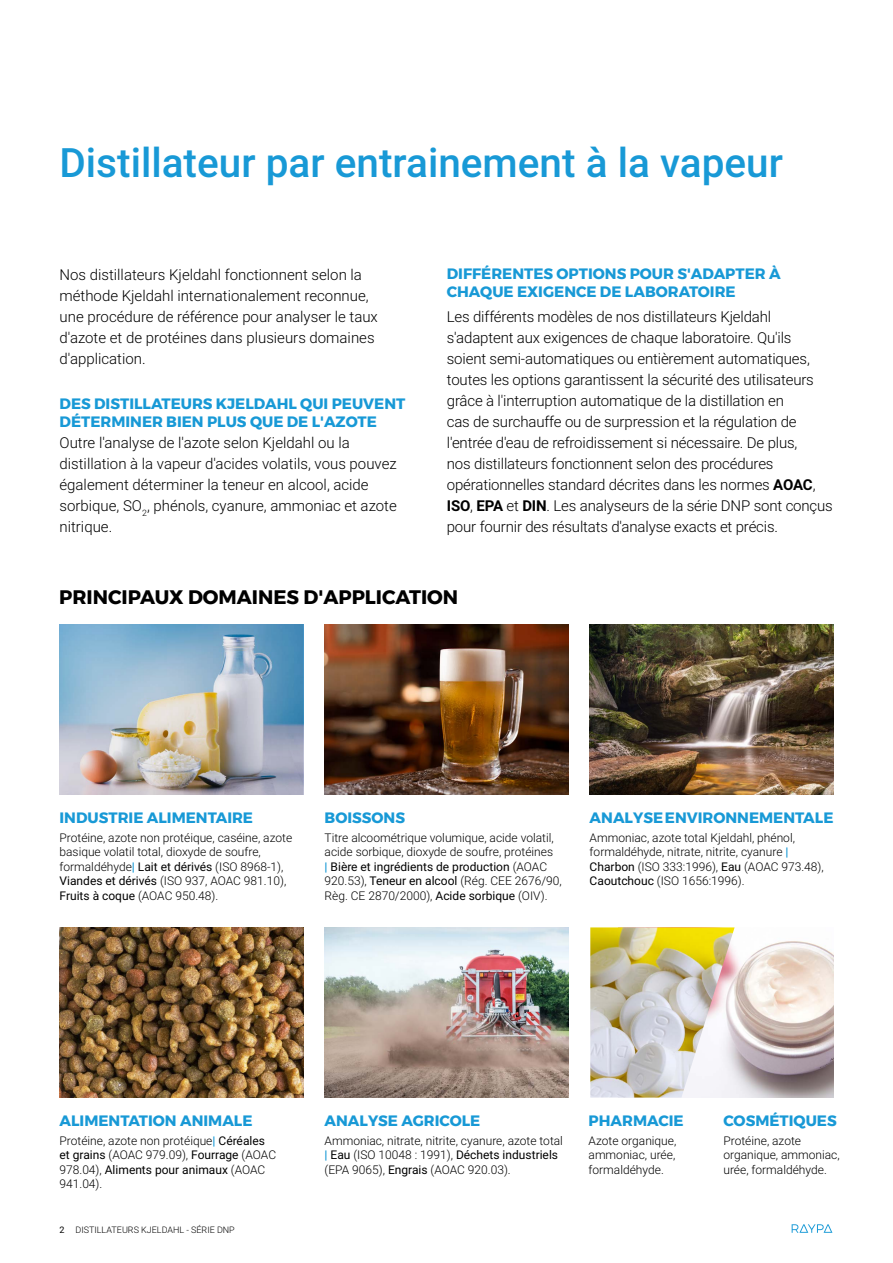
<style>
.page{position:relative;width:893px;height:1263px;background:#fff}
.page>*{position:absolute;margin:0;border:0;box-sizing:border-box;transform-origin:0 0}
.t1{font:500 40.5px "Roboto";color:#1899d6}
.t2{font:700 19.5px "Montserrat";color:#000}
.t3{font:300 15px/21px "Roboto";letter-spacing:-.01em;color:#000}
.t4{font:700 15px/18px "Montserrat";color:#1899d6}
.t5{font:300 12px/14.4px "Roboto";color:#000}
.t6{font:300 9px "Roboto";color:#000}
.s1{font-weight:700}
.s2{font-weight:700;color:#1899d6}
.s3{font-weight:400}
</style>
<div class="page">
<svg style="left:792px;top:1224px;width:40px;height:9px"></svg>
<img style="left:60px;top:625px;width:243px;height:170px">
<img style="left:60px;top:927px;width:243px;height:170px">
<img style="left:325px;top:625px;width:243px;height:170px">
<img style="left:325px;top:927px;width:243px;height:170px">
<img style="left:590px;top:625px;width:243px;height:170px">
<img style="left:735px;top:941px;width:98px;height:156px">
<img style="left:590px;top:927px;width:145px;height:170px">
<h1 class="t1" style="left:60px;top:134px;width:725px">Distillateur par entrainement à la vapeur</h1>
<p class="t3" style="left:60px;top:264px;width:320px">Nos distillateurs Kjeldahl fonctionnent selon la méthode Kjeldahl internationalement reconnue, une procédure de référence pour analyser le taux d'azote et de protéines dans plusieurs domaines d'application.</p>
<p class="t4" style="left:60px;top:395px;width:347px">DES DISTILLATEURS KJELDAHL QUI PEUVENT<br>DÉTERMINER BIEN PLUS QUE DE L'AZOTE</p>
<p class="t3" style="left:60px;top:432px;width:339px">Outre l'analyse de l'azote selon Kjeldahl ou la distillation à la vapeur d'acides volatils, vous pouvez également déterminer la teneur en alcool, acide sorbique, SO<sub>2</sub>, phénols, cyanure, ammoniac et azote nitrique.</p>
<p class="t4" style="left:447px;top:265px;width:335px">DIFFÉRENTES OPTIONS POUR S'ADAPTER À<br>CHAQUE EXIGENCE DE LABORATOIRE</p>
<p class="t3" style="left:447px;top:305px;width:387px">Les différents modèles de nos distillateurs Kjeldahl s'adaptent aux exigences de chaque laboratoire. Qu'ils soient semi-automatiques ou entièrement automatiques, toutes les options garantissent la sécurité des utilisateurs grâce à l'interruption automatique de la distillation en<br>cas de surchauffe ou de surpression et la régulation de l'entrée d'eau de refroidissement si nécessaire. De plus,<br>nos distillateurs fonctionnent selon des procédures opérationnelles standard décrites dans les normes <span class="s1">AOAC</span>, <span class="s1">ISO</span>, <span class="s1">EPA</span> et <span class="s1">DIN</span>. Les analyseurs de la série DNP sont conçus pour fournir des résultats d'analyse exacts et précis.</p>
<h2 class="t2" style="left:59px;top:582px;width:401px">PRINCIPAUX DOMAINES D'APPLICATION</h2>
<p class="t4" style="left:60px;top:809px;width:195px">INDUSTRIE ALIMENTAIRE</p>
<p class="t5" style="left:60px;top:830px;width:234px">Protéine, azote non protéique, caséine, azote basique volatil total, dioxyde de soufre, formaldéhyde<span class="s2">|</span> <span class="s3">Lait et dérivés</span> (ISO 8968-1), <span class="s3">Viandes et dérivés</span> (ISO 937, AOAC 981.10), <span class="s3">Fruits à coque</span> (AOAC 950.48).</p>
<p class="t4" style="left:325px;top:809px;width:82px">BOISSONS</p>
<p class="t5" style="left:325px;top:830px;width:239px">Titre alcoométrique volumique, acide volatil, acide sorbique, dioxyde de soufre, protéines<br><span class="s2">|</span> <span class="s3">Bière et ingrédients de production</span> (AOAC 920.53), <span class="s3">Teneur en alcool</span> (Rég. CEE 2676/90, Règ. CE 2870/2000), <span class="s3">Acide sorbique</span> (OIV).</p>
<p class="t4" style="left:590px;top:809px;width:245px">ANALYSE ENVIRONNEMENTALE</p>
<p class="t5" style="left:590px;top:830px;width:236px">Ammoniac, azote total Kjeldahl, phénol, formaldéhyde, nitrate, nitrite, cyanure <span class="s2">| </span><span class="s3">Charbon</span> (ISO 333:1996), <span class="s3">Eau</span> (AOAC 973.48), <span class="s3">Caoutchouc</span> (ISO 1656:1996).</p>
<p class="t4" style="left:60px;top:1112px;width:194px">ALIMENTATION ANIMALE</p>
<p class="t5" style="left:60px;top:1133px;width:218px">Protéine, azote non protéique<span class="s2">|</span> <span class="s3">Céréales et grains</span> (AOAC 979.09), <span class="s3">Fourrage</span> (AOAC<br>978.04), <span class="s3">Aliments pour animaux</span> (AOAC<br>941.04).</p>
<p class="t6" style="left:60px;top:1224px;width:177px"><span class="s3">2</span> DISTILLATEURS KJELDAHL - SÉRIE DNP</p>
<p class="t4" style="left:325px;top:1112px;width:157px">ANALYSE AGRICOLE</p>
<p class="t5" style="left:325px;top:1133px;width:240px">Ammoniac, nitrate, nitrite, cyanure, azote total <span class="s2">|</span> <span class="s3">Eau</span> (ISO 10048 : 1991), <span class="s3">Déchets industriels </span>(EPA 9065), <span class="s3">Engrais</span> (AOAC 920.03).</p>
<p class="t4" style="left:589px;top:1112px;width:97px">PHARMACIE</p>
<p class="t5" style="left:589px;top:1133px;width:89px;text-align:justify">Azote organique, ammoniac, urée, formaldéhyde.</p>
<p class="t4" style="left:723px;top:1112px;width:115px">COSMÉTIQUES</p>
<p class="t5" style="left:723px;top:1133px;width:118px">Protéine, azote organique, ammoniac, urée, formaldéhyde.</p>
</div>
